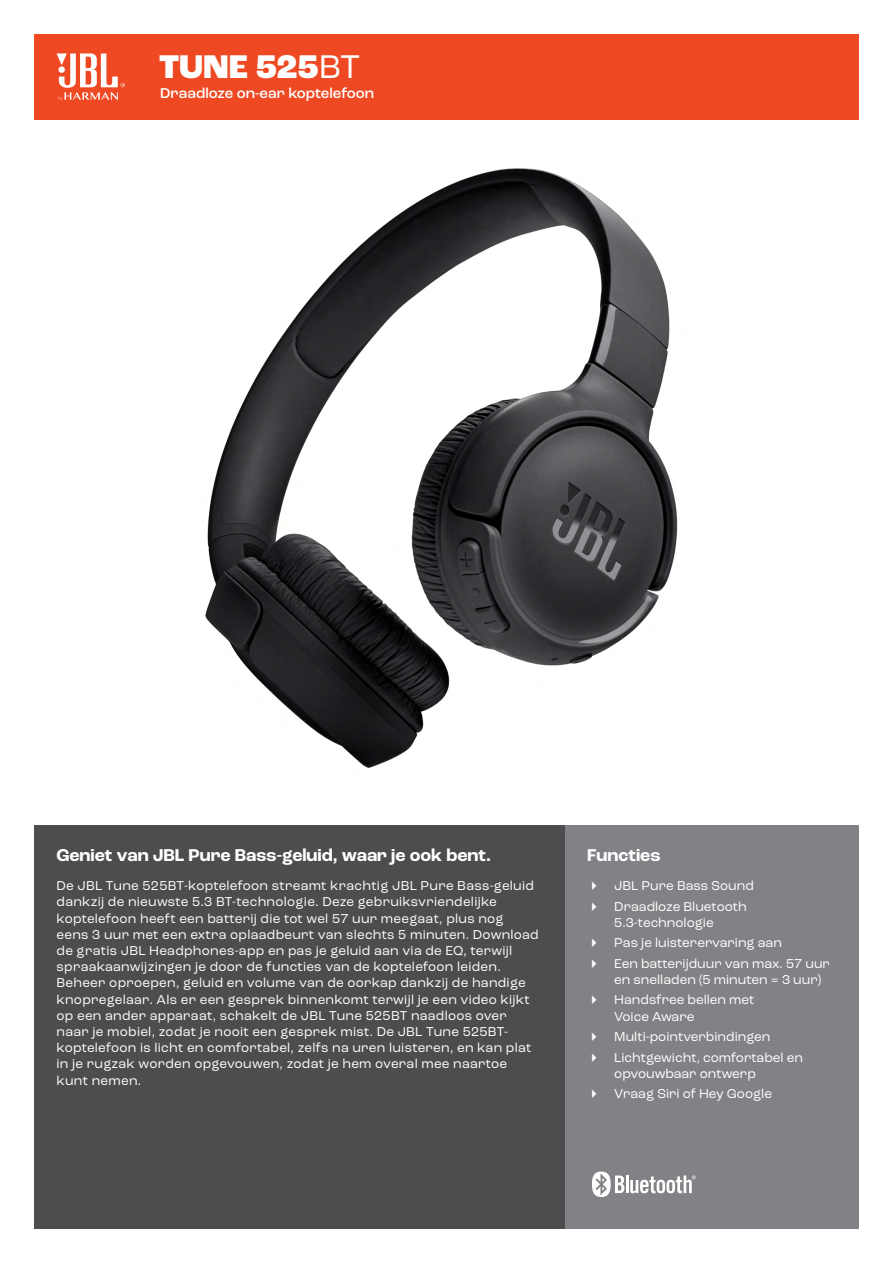
<style>
.page{position:relative;width:893px;height:1263px;background:#fff}
.page>*{position:absolute;margin:0;border:0;box-sizing:border-box;transform-origin:0 0}
.t1{font:800 34.5px "Roc Grotesk";color:#fff}
.t2{font:700 18px "Roc Grotesk";color:#fff}
.t3{font:500 15px "Roc Grotesk";color:#fff}
.t4{font:13.5px/16.2px "Roc Grotesk";letter-spacing:.02em;color:#fff}
.t5{font:13.5px/20.4px "Roc Grotesk";color:#fff}
.s1{font-weight:400}
</style>
<div class="page">
<img style="left:205px;top:168px;width:473px;height:600px">
<div style="left:565px;top:825px;width:294px;height:404px;background:#808285"></div>
<div style="left:34px;top:825px;width:531px;height:404px;background:#4d4d4f"></div>
<div style="left:34px;top:34px;width:825px;height:85px;background:#ef4923"></div>
<svg style="left:57px;top:53px;width:68px;height:48px"></svg>
<svg style="left:592px;top:1171px;width:104px;height:26px"></svg>
<h1 class="t1" style="left:159px;top:45px;width:202px">TUNE 525<span class="s1">BT</span></h1>
<p class="t3" style="left:160px;top:84px;width:215px">Draadloze on-ear koptelefoon</p>
<h2 class="t2" style="left:57px;top:844px;width:436px">Geniet van JBL Pure Bass-geluid, waar je ook bent.</h2>
<p class="t4" style="left:57px;top:878px;width:483px">De JBL Tune 525BT-koptelefoon streamt krachtig JBL Pure Bass-geluid dankzij de nieuwste 5.3 BT-technologie. Deze gebruiksvriendelijke koptelefoon heeft een batterij die tot wel 57 uur meegaat, plus nog eens 3 uur met een extra oplaadbeurt van slechts 5 minuten. Download de gratis JBL Headphones-app en pas je geluid aan via de EQ, terwijl spraakaanwijzingen je door de functies van de koptelefoon leiden.<br>Beheer oproepen, geluid en volume van de oorkap dankzij de handige knopregelaar. Als er een gesprek binnenkomt terwijl je een video kijkt op een ander apparaat, schakelt de JBL Tune 525BT naadloos over naar je mobiel, zodat je nooit een gesprek mist. De JBL Tune 525BT&shy;koptelefoon is licht en comfortabel, zelfs na uren luisteren, en kan plat in je rugzak worden opgevouwen, zodat je hem overal mee naartoe kunt nemen.</p>
<h2 class="t2" style="left:587px;top:844px;width:75px">Functies</h2>
<p class="t5" style="left:614px;top:875px;width:141px">JBL Pure Bass Sound<br>Draadloze Bluetooth</p>
<p class="t5" style="left:614px;top:912px;width:217px">5.3-technologie<br>Pas je luisterervaring aan<br>Een batterijduur van max. 57 uur</p>
<p class="t5" style="left:614px;top:969px;width:209px">en snelladen (5 minuten = 3 uur)<br>Handsfree bellen met</p>
<p class="t5" style="left:614px;top:1006px;width:190px">Voice Aware<br>Multi-pointverbindingen<br>Lichtgewicht, comfortabel en</p>
<p class="t5" style="left:614px;top:1063px;width:159px">opvouwbaar ontwerp<br>Vraag Siri of Hey Google</p>
</div>
